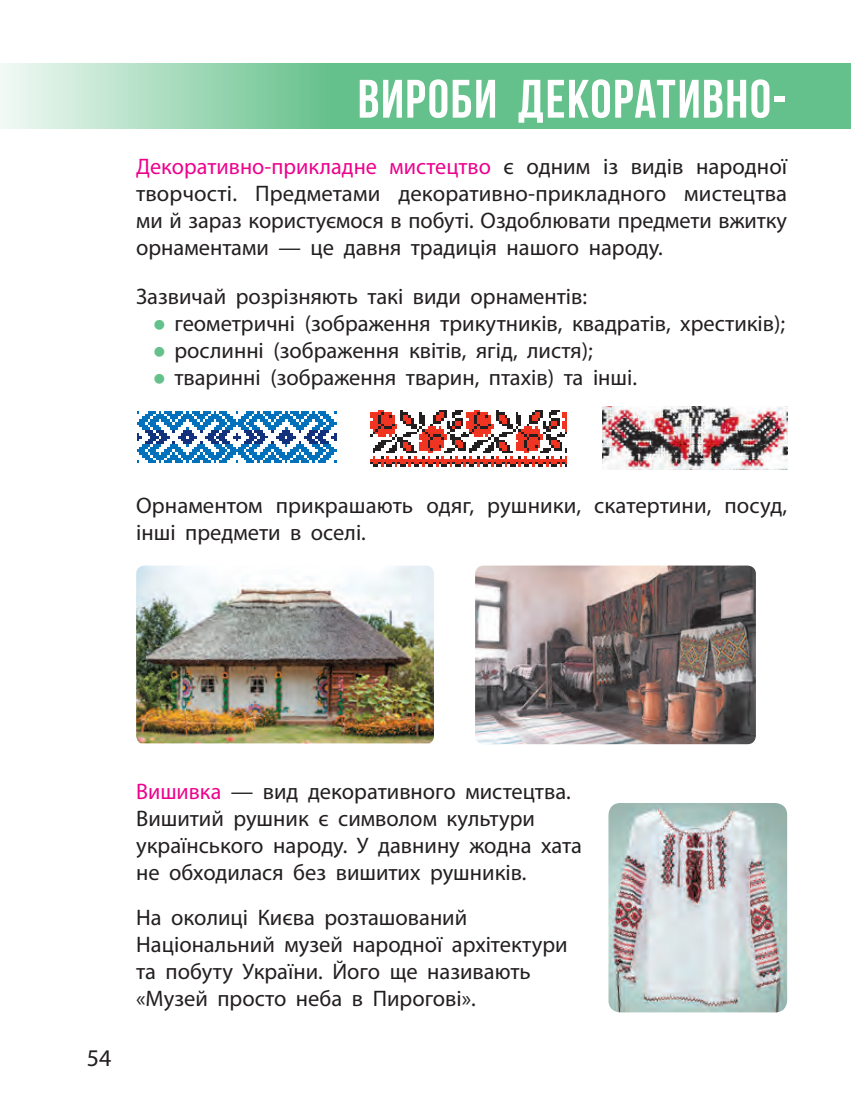
<style>
.page{position:relative;width:851px;height:1106px;background:#fff}
.page>*{position:absolute;margin:0;border:0;box-sizing:border-box;transform-origin:0 0}
.t1{font:700 54px "Bebas Neue";letter-spacing:.025em;color:#fff}
.t2{font:24px "Myriad Pro";color:#231f20}
.t3{font:22.5px/27px "Myriad Pro";color:#231f20}
.s1{color:#ed028c}
</style>
<div class="page">
<svg style="left:0;top:64px;width:850px;height:65px;background:#80cb9f"></svg>
<svg style="left:137px;top:411px;width:199px;height:52px"></svg>
<svg style="left:370px;top:410px;width:196px;height:57px"></svg>
<img style="left:602px;top:406px;width:185px;height:63px">
<img style="left:136px;top:565px;width:298px;height:178px">
<img style="left:475px;top:565px;width:280px;height:179px">
<img style="left:608px;top:803px;width:179px;height:209px">
<h1 class="t1" style="left:357px;top:69px;width:431px">ВИРОБИ ДЕКОРАТИВНО-</h1>
<p class="t3" style="left:136px;top:153px;width:652px;text-align:justify"><span class="s1">Декоративно-прикладне мистецтво</span> є одним із видів народної творчості. Предметами декоративно-прикладного мистецтва ми й зараз користуємося в побуті. Оздоблювати предмети вжитку орнаментами — це давня традиція нашого народу.</p>
<p class="t3" style="left:174px;top:282px;width:612px;text-indent:-38px">Зазвичай розрізняють такі види орнаментів:<br>геометричні (зображення трикутників, квадратів, хрестиків); рослинні (зображення квітів, ягід, листя);<br>тваринні (зображення тварин, птахів) та інші.</p>
<p class="t3" style="left:136px;top:492px;width:652px">Орнаментом прикрашають одяг, рушники, скатертини, посуд, інші предмети в оселі.</p>
<p class="t2" style="left:87px;top:1043px;width:26px">54</p>
<p class="t3" style="left:136px;top:778px;width:447px"><span class="s1">Вишивка</span> — вид декоративного мистецтва.<br>Вишитий рушник є символом культури українського народу. У давнину жодна хата не обходилася без вишитих рушників.</p>
<p class="t3" style="left:136px;top:903px;width:433px">На околиці Києва розташований Національний музей народної архітектури та побуту України. Його ще називають «Музей просто неба в Пирогові».</p>
</div>
